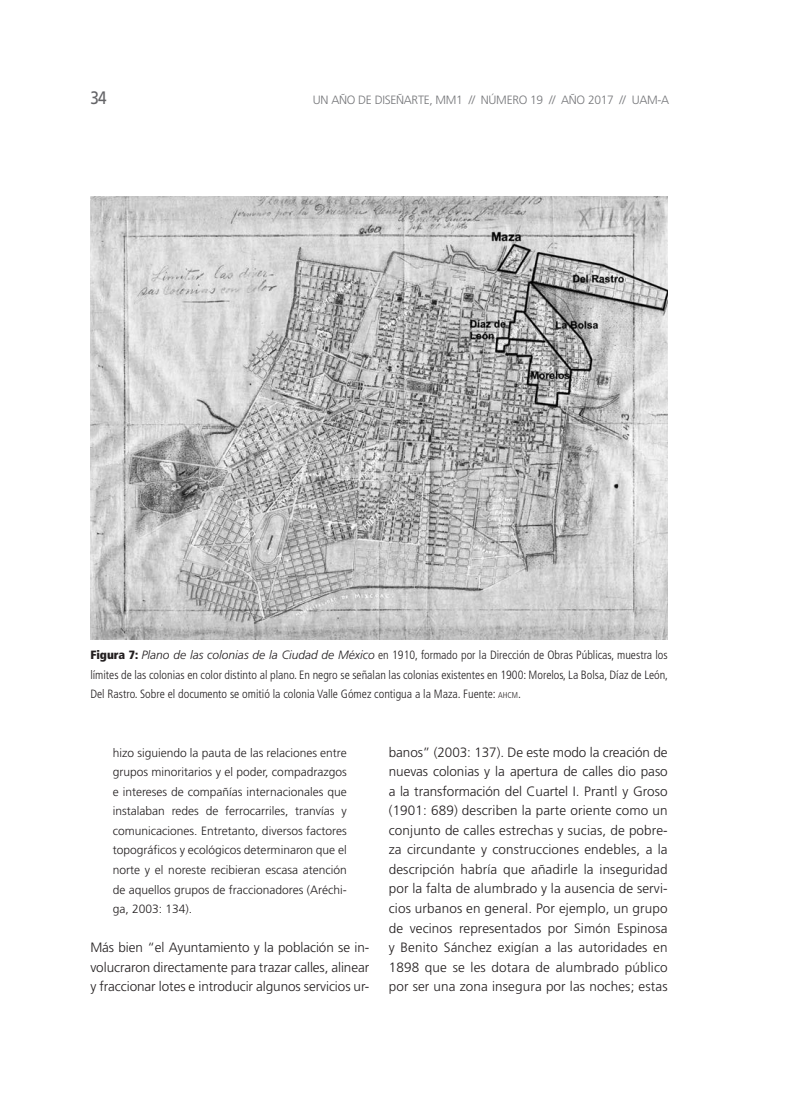
<style>
.page{position:relative;width:809px;height:1106px;background:#fff}
.page>*{position:absolute;margin:0;border:0;box-sizing:border-box;transform-origin:0 0}
.t1{font:18px "Frutiger";color:#636366;scale:.85 1}
.Cuerpo{font:300 13.5px/19.5px "Frutiger";color:#231f20;text-align:justify}
.t2{font:300 12px/19.5px "Frutiger";color:#231f20;text-align:justify}
.fig{font:300 condensed 12px/19.5px "Frutiger";color:#231f20;text-align:justify}
.t3{font:300 12px "Frutiger";letter-spacing:-.025em;color:#757679}
.s1{font-weight:900}
.s2{font-style:italic;font-stretch:normal}
.s3{font-size:8.4px}
.s4{font-style:inherit}
</style>
<div class="page">
<img style="left:90px;top:196px;width:577px;height:443px">
<h1 class="t1" style="left:90px;top:87px;width:21px">34</h1>
<p class="t3" style="left:313px;top:93px;width:358px">UN AÑO DE DISEÑARTE, MM1 // NÚMERO 19 // AÑO 2017 // UAM-A</p>
<p class="fig" style="left:90px;top:645px;width:579px"><span class="s1">Figura 7:</span> <span class="s2">Plano de las colonias de la Ciudad de México</span> en 1910, formado por la Dirección de Obras Públicas, muestra los límites de las colonias en color distinto al plano. En negro se señalan las colonias existentes en 1900: Morelos, La Bolsa, Díaz de León, Del Rastro. Sobre el documento se omitió la colonia Valle Gómez contigua a la Maza. Fuente: <span class="s3">AHCM</span><span class="s4">.</span></p>
<p class="t2" style="left:113px;top:743px;width:235px">hizo siguiendo la pauta de las relaciones entre grupos minoritarios y el poder, compadrazgos e intereses de compañías internacionales que instalaban redes de ferrocarriles, tranvías y comunicaciones. Entretanto, diversos factores topográficos y ecológicos determinaron que el norte y el noreste recibieran escasa atención de aquellos grupos de fraccionadores (Aréchi&shy;ga, 2003: 134).</p>
<p class="Cuerpo" style="left:90px;top:937px;width:280px">Más bien “el Ayuntamiento y la población se in&shy;volucraron directamente para trazar calles, alinear y fraccionar lotes e introducir algunos servicios ur-</p>
<p class="Cuerpo" style="left:388px;top:742px;width:280px">banos” (2003: 137). De este modo la creación de nuevas colonias y la apertura de calles dio paso a la transformación del Cuartel I. Prantl y Groso (1901: 689) describen la parte oriente como un conjunto de calles estrechas y sucias, de pobre&shy;za circundante y construcciones endebles, a la descripción habría que añadirle la inseguridad por la falta de alumbrado y la ausencia de servi&shy;cios urbanos en general. Por ejemplo, un grupo de vecinos representados por Simón Espinosa y Benito Sánchez exigían a las autoridades en 1898 que se les dotara de alumbrado público por ser una zona insegura por las noches; estas</p>
</div>
